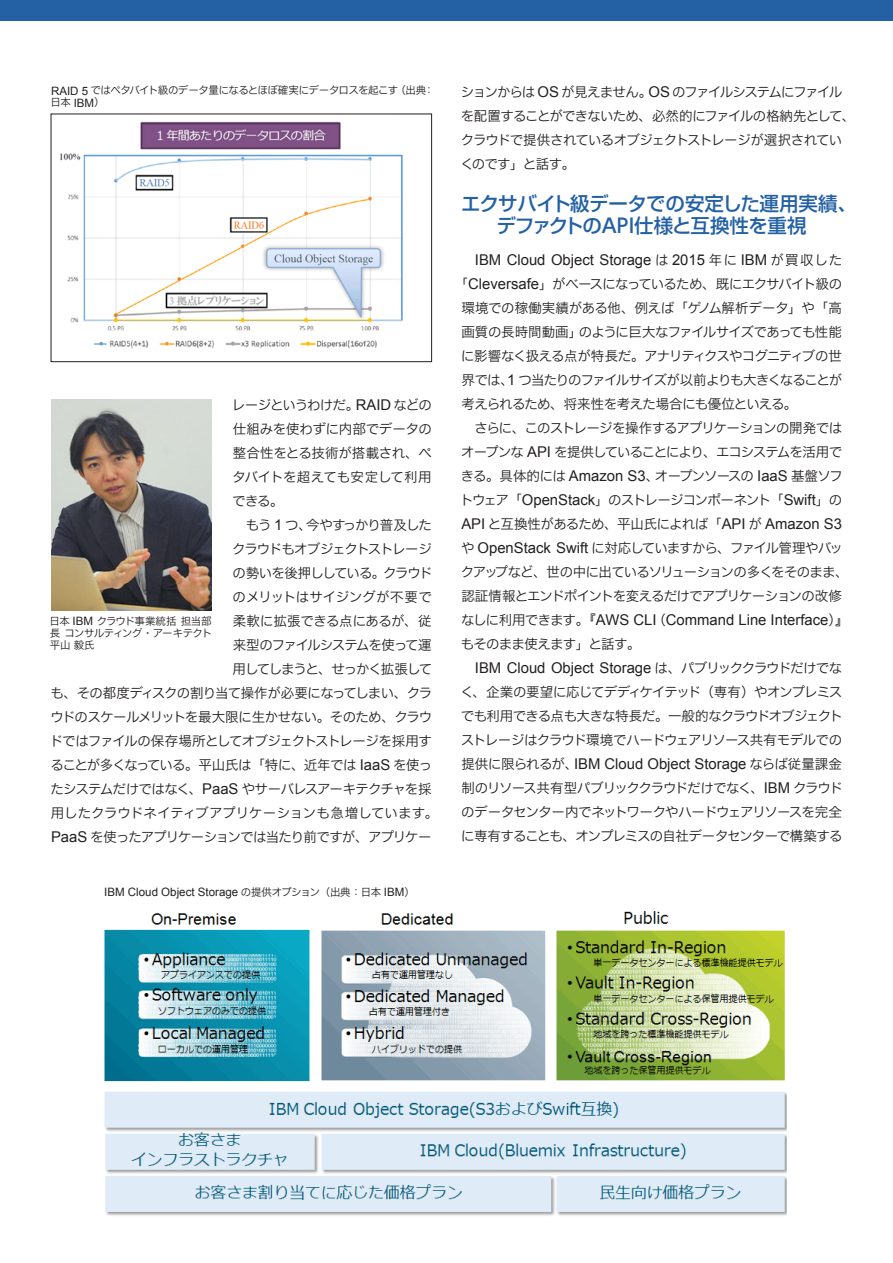
<style>
.page{position:relative;width:893px;height:1263px;background:#fff}
.page>*{position:absolute;margin:0;border:0;box-sizing:border-box;transform-origin:0 0}
.小見出し{font:500 19.5px/22.5px "Shin Go Pr 6 N";letter-spacing:-.03em;color:#2361a4}
.本文{font:14.85px "Arial";color:#231f20}
.本文-2{font:13.5px/24px "Hira Kak ADK Std W3";letter-spacing:-.075em;color:#231f20;text-align:justify}
.本文-3{font:13.5px "Hira Kak ADK Std W3";letter-spacing:-.095em;color:#231f20}
.本文-4{font:13.5px "Hira Kak ADK Std W3";letter-spacing:-.105em;color:#231f20}
.本文-5{font:13.5px "Hira Kak ADK Std W3";letter-spacing:-.055em;color:#231f20}
.本文-6{font:13.5px "Hira Kak ADK Std W3";color:#231f20}
.本文-7{font:13.5px "Hira Kak ADK Std W3";letter-spacing:-.015em;color:#231f20}
.キャプション{font:11.55px "Arial";color:#231f20}
.キャプション-2{font:10.5px/12px "Hira Kak ADK Std W3";letter-spacing:-.065em;color:#231f20}
.s1{font-family:"Arial";font-size:11.55px}
.s2{font-family:"Hira Kaku Pro N W3"}
.s3{font-family:"Arial";font-size:14.85px}
.s4{font-family:"Hira Kak ADK Std W3";font-size:10.5px}
.s5{font-family:"Hira Kaku Pro N W3";font-size:10.5px}
.s6{font-family:"MO Clear Tone SG"}
.s7{font-family:"Hira Kak ADK Std W3";font-size:13.5px}
.s8{font-family:"Hira Kaku Pro N W3";font-size:13.5px}
</style>
<div class="page">
<div style="left:0;top:0;width:893px;height:21px;background:#2361a4"></div>
<img style="left:60px;top:121px;width:343px;height:228px">
<div style="left:51px;top:114px;width:381px;height:248px;border:1px solid #231f20"></div>
<img style="left:51px;top:400px;width:161px;height:211px">
<img style="left:104px;top:911px;width:683px;height:305px">
<p class="キャプション-2" style="left:51px;top:84px;width:385px"><span class="s1">RAID 5</span> ではペタバイト<span class="s2">級</span>のデータ<span class="s2">量</span>になるとほぼ<span class="s2">確実</span>にデータロスを<span class="s2">起</span>こす<span class="s2">（出典：日本</span> <span class="s1">IBM</span><span class="s2">）</span></p>
<p class="本文-2" style="left:232px;top:393px;width:201px">レージというわけだ<span class="s2">。</span><span class="s3">RAID</span> などの<span class="s2">仕組</span>みを<span class="s2">使</span>わずに<span class="s2">内部</span>でデータの<span class="s2">整合性</span>をとる<span class="s2">技術</span>が<span class="s2">搭載</span>され<span class="s2">、</span>ペタバイトを<span class="s2">超</span>えても<span class="s2">安定</span>して<span class="s2">利用</span>できる<span class="s2">。</span></p>
<p class="本文-2" style="left:246px;top:513px;width:188px">もう <span class="s3">1</span> つ<span class="s2">、今</span>やすっかり<span class="s2">普及</span>した</p>
<p class="本文-2" style="left:232px;top:537px;width:201px">クラウドもオブジェクトストレージ</p>
<p class="本文-4" style="left:232px;top:564px;width:201px">の<span class="s2">勢</span>いを<span class="s2">後押</span>ししている<span class="s2">。</span>クラウド</p>
<p class="本文-7" style="left:232px;top:588px;width:201px">のメリットはサイジングが<span class="s2">不要</span>で</p>
<p class="本文-2" style="left:233px;top:609px;width:200px"><span class="s2">柔軟</span>に<span class="s2">拡張</span>できる<span class="s2">点</span>にあるが<span class="s2">、従</span></p>
<p class="本文-4" style="left:233px;top:636px;width:200px"><span class="s2">来型</span>のファイルシステムを<span class="s2">使</span>って<span class="s2">運</span></p>
<p class="本文-3" style="left:233px;top:660px;width:201px"><span class="s2">用</span>してしまうと<span class="s2">、</span>せっかく<span class="s2">拡張</span>して</p>
<p class="本文-2" style="left:51px;top:681px;width:383px">も<span class="s2">、</span>その<span class="s2">都度</span>ディスクの<span class="s2">割</span>り<span class="s2">当</span>て<span class="s2">操作</span>が<span class="s2">必要</span>になってしまい<span class="s2">、</span>クラ</p>
<p class="本文-5" style="left:50px;top:708px;width:383px">ウドのスケールメリットを<span class="s2">最大限</span>に<span class="s2">生</span>かせない<span class="s2">。</span>そのため<span class="s2">、</span>クラウ</p>
<p class="本文-2" style="left:50px;top:729px;width:384px">ドではファイルの<span class="s2">保存場所</span>としてオブジェクトストレージを<span class="s2">採用</span>す</p>
<p class="本文-3" style="left:50px;top:756px;width:383px">ることが<span class="s2">多</span>くなっている<span class="s2">。平山氏</span>は<span class="s2">「特</span>に<span class="s2">、近年</span>では <span class="s3">IaaS</span> を<span class="s2">使</span>っ</p>
<p class="本文-2" style="left:51px;top:777px;width:382px">たシステムだけではなく<span class="s2">、</span><span class="s3">PaaS</span> やサーバレスアーキテクチャを<span class="s2">採</span></p>
<p class="本文-6" style="left:51px;top:804px;width:389px"><span class="s2">用</span>したクラウドネイティブアプリケーションも<span class="s2">急増</span>しています<span class="s2">。</span></p>
<p class="本文-2" style="left:51px;top:825px;width:382px"><span class="s3">PaaS</span> を<span class="s2">使</span>ったアプリケーションでは<span class="s2">当</span>たり<span class="s2">前</span>ですが<span class="s2">、</span>アプリケー</p>
<p class="キャプション-2" style="left:49px;top:615px;width:164px;text-align:justify"><span class="s2">日本</span> <span class="s1">IBM</span> クラウド<span class="s2">事業統括担当部長</span>コンサルティング<span class="s2">・</span>アーキテクト<span class="s2">平山毅氏</span></p>
<p class="キャプション" style="left:104px;top:884px;width:312px">IBM Cloud Object Storage <span class="s4">の</span><span class="s5">提供</span><span class="s4">オプション</span><span class="s5">（出典：日本</span> IBM<span class="s5">）</span></p>
<p class="本文-2" style="left:460px;top:80px;width:397px;text-align:left">ションからは <span class="s3">OS</span> が<span class="s2">見</span>えません<span class="s2">。</span><span class="s3">OS</span> のファイルシステムにファイルを<span class="s2">配置</span>することができないため<span class="s2">、必然的</span>にファイルの<span class="s2">格納先</span>として<span class="s2">、</span>クラウドで<span class="s2">提供</span>されているオブジェクトストレージが<span class="s2">選択</span>されていくのです<span class="s2">」</span>と<span class="s2">話</span>す<span class="s2">。</span></p>
<p class="小見出し" style="left:496px;top:191px;width:362px;text-indent:-35px">エクサバイト級データでの安定した運用実績、デファクトの<span class="s6">API</span>仕様と互換性を重視</p>
<p class="本文" style="left:475px;top:250px;width:369px">IBM Cloud Object Storage <span class="s7">は</span> 2015 <span class="s8">年</span><span class="s7">に</span> IBM <span class="s7">が</span><span class="s8">買収</span><span class="s7">した</span></p>
<p class="本文-2" style="left:461px;top:271px;width:383px;text-indent:-6px"><span class="s2">「</span><span class="s3">Cleversafe</span><span class="s2">」</span>がベースになっているため<span class="s2">、既</span>にエクサバイト<span class="s2">級</span>の<span class="s2">環境</span>での<span class="s2">稼働実績</span>がある<span class="s2">他、例</span>えば<span class="s2">「</span>ゲノム<span class="s2">解析</span>データ<span class="s2">」</span>や<span class="s2">「高画質</span>の<span class="s2">長時間動画」</span>のように<span class="s2">巨大</span>なファイルサイズであっても<span class="s2">性能</span>に<span class="s2">影響</span>なく<span class="s2">扱</span>える<span class="s2">点</span>が<span class="s2">特長</span>だ<span class="s2">。</span>アナリティクスやコグニティブの<span class="s2">世界</span>では<span class="s2">、</span><span class="s3">1</span> つ<span class="s2">当</span>たりのファイルサイズが<span class="s2">以前</span>よりも<span class="s2">大</span>きくなることが<span class="s2">考</span>えられるため<span class="s2">、将来性</span>を<span class="s2">考</span>えた<span class="s2">場合</span>にも<span class="s2">優位</span>といえる<span class="s2">。</span></p>
<p class="本文-2" style="left:460px;top:415px;width:384px;text-indent:14px">さらに<span class="s2">、</span>このストレージを<span class="s2">操作</span>するアプリケーションの<span class="s2">開発</span>ではオープンな <span class="s3">API</span> を<span class="s2">提供</span>していることにより<span class="s2">、</span>エコシステムを<span class="s2">活用</span>できる<span class="s2">。具体的</span>には <span class="s3">Amazon S3</span><span class="s2">、</span>オープンソースの <span class="s3">IaaS</span> <span class="s2">基盤</span>ソフトウェア<span class="s2">「</span><span class="s3">OpenStack</span><span class="s2">」</span>のストレージコンポーネント<span class="s2">「</span><span class="s3">Swift</span><span class="s2">」</span>の</p>
<p class="本文" style="left:461px;top:514px;width:382px">API <span class="s7">と</span><span class="s8">互換性</span><span class="s7">があるため</span><span class="s8">、平山氏</span><span class="s7">によれば</span><span class="s8">「</span>API <span class="s7">が</span> Amazon S3</p>
<p class="本文-2" style="left:461px;top:535px;width:389px;text-align:left">や <span class="s3">OpenStack Swift</span> に<span class="s2">対応</span>していますから<span class="s2">、</span>ファイル<span class="s2">管理</span>やバックアップなど<span class="s2">、世</span>の<span class="s2">中</span>に<span class="s2">出</span>ているソリューションの<span class="s2">多</span>くをそのまま<span class="s2">、認証情報</span>とエンドポイントを<span class="s2">変</span>えるだけでアプリケーションの<span class="s2">改修</span></p>
<p class="本文" style="left:461px;top:610px;width:389px"><span class="s7">なしに</span><span class="s8">利用</span><span class="s7">できます</span><span class="s8">。『</span>AWS CLI<span class="s8">（</span>Command Line Interface<span class="s8">）』</span></p>
<p class="本文-2" style="left:461px;top:631px;width:181px">もそのまま<span class="s2">使</span>えます<span class="s2">」</span>と<span class="s2">話</span>す<span class="s2">。</span></p>
<p class="本文" style="left:475px;top:658px;width:369px">IBM Cloud Object Storage <span class="s7">は</span><span class="s8">、</span><span class="s7">パブリッククラウドだけでな</span></p>
<p class="本文-2" style="left:460px;top:679px;width:384px">く<span class="s2">、企業</span>の<span class="s2">要望</span>に<span class="s2">応</span>じてデディケイテッド<span class="s2">（専有）</span>やオンプレミスでも<span class="s2">利用</span>できる<span class="s2">点</span>も<span class="s2">大</span>きな<span class="s2">特長</span>だ<span class="s2">。一般的</span>なクラウドオブジェクトストレージはクラウド<span class="s2">環境</span>でハードウェアリソース<span class="s2">共有</span>モデルでの</p>
<p class="本文" style="left:461px;top:754px;width:382px"><span class="s8">提供</span><span class="s7">に</span><span class="s8">限</span><span class="s7">られるが</span><span class="s8">、</span>IBM Cloud Object Storage <span class="s7">ならば</span><span class="s8">従量課金</span></p>
<p class="本文-2" style="left:461px;top:775px;width:383px"><span class="s2">制</span>のリソース<span class="s2">共有型</span>パブリッククラウドだけでなく<span class="s2">、</span><span class="s3">IBM</span> クラウドのデータセンター<span class="s2">内</span>でネットワークやハードウェアリソースを<span class="s2">完全</span>に<span class="s2">専有</span>することも<span class="s2">、</span>オンプレミスの<span class="s2">自社</span>データセンターで<span class="s2">構築</span>する</p>
</div>
